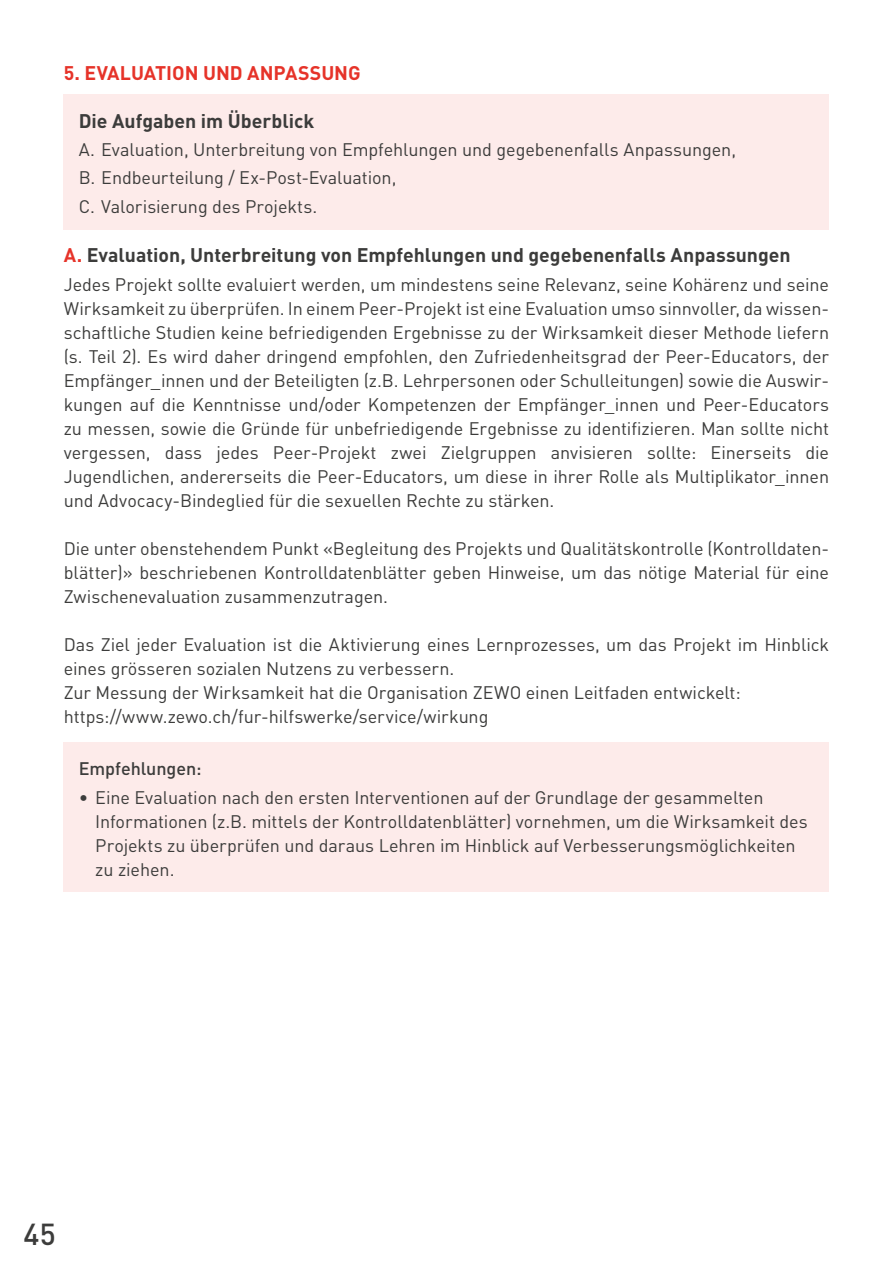
<style>
.page{position:relative;width:893px;height:1263px;background:#fff}
.page>*{position:absolute;margin:0;border:0;box-sizing:border-box;transform-origin:0 0}
.t1{font:500 30px "DIN";color:#3c3c3b}
.t2{font:700 19.5px "DIN";color:#3c3c3b}
.t3{font:700 19.5px "DIN";letter-spacing:-.005em;color:#e63329}
.t4{font:18px/24px "DIN";letter-spacing:-.005em;color:#3c3c3b}
.t5{font:500 18px "DIN";letter-spacing:-.005em;color:#3c3c3b}
.s1{color:#e63329}
</style>
<div class="page">
<div style="left:64px;top:94px;width:765px;height:136px;background:#fdebea"></div>
<div style="left:64px;top:743px;width:765px;height:149px;background:#fdebea"></div>
<p class="t3" style="left:64px;top:60px;width:298px">5. EVALUATION UND ANPASSUNG</p>
<p class="t2" style="left:79px;top:108px;width:237px">Die Aufgaben im Überblick</p>
<p class="t4" style="left:79px;top:135px;width:659px;line-height:28.2px">A. Evaluation, Unterbreitung von Empfehlungen und gegebenenfalls Anpassungen,<br>B. Endbeurteilung / Ex-Post-Evaluation,<br>C. Valorisierung des Projekts.</p>
<p class="t2" style="left:64px;top:242px;width:728px"><span class="s1">A.</span> Evaluation, Unterbreitung von Empfehlungen und gegebenenfalls Anpassungen</p>
<p class="t4" style="left:64px;top:272px;width:767px;text-align:justify">Jedes Projekt sollte evaluiert werden, um mindestens seine Relevanz, seine Kohärenz und seine Wirksamkeit zu überprüfen. In einem Peer-Projekt ist eine Evaluation umso sinnvoller, da wissen&shy;schaftliche Studien keine befriedigenden Ergebnisse zu der Wirksamkeit dieser Methode liefern (s. Teil 2). Es wird daher dringend empfohlen, den Zufriedenheitsgrad der Peer-Educators, der Empfänger_innen und der Beteiligten (z.B. Lehrpersonen oder Schulleitungen) sowie die Auswir&shy;kungen auf die Kenntnisse und/oder Kompetenzen der Empfänger_innen und Peer-Educators zu messen, sowie die Gründe für unbefriedigende Ergebnisse zu identifizieren. Man sollte nicht vergessen, dass jedes Peer-Projekt zwei Zielgruppen anvisieren sollte: Einerseits die Jugendlichen, andererseits die Peer-Educators, um diese in ihrer Rolle als Multiplikator_innen und Advocacy-Bindeglied für die sexuellen Rechte zu stärken.</p>
<p class="t4" style="left:64px;top:536px;width:767px;text-align:justify">Die unter obenstehendem Punkt «Begleitung des Projekts und Qualitätskontrolle (Kontrolldaten&shy;blätter)» beschriebenen Kontrolldatenblätter geben Hinweise, um das nötige Material für eine Zwischenevaluation zusammenzutragen.</p>
<p class="t4" style="left:64px;top:632px;width:767px">Das Ziel jeder Evaluation ist die Aktivierung eines Lernprozesses, um das Projekt im Hinblick eines grösseren sozialen Nutzens zu verbessern.<br>Zur Messung der Wirksamkeit hat die Organisation ZEWO einen Leitfaden entwickelt: https://www.zewo.ch/fur-hilfswerke/service/wirkung</p>
<p class="t5" style="left:79px;top:757px;width:124px">Empfehlungen:</p>
<p class="t4" style="left:95px;top:785px;width:714px;text-indent:-17px">• Eine Evaluation nach den ersten Interventionen auf der Grundlage der gesammelten Informationen (z.B. mittels der Kontrolldatenblätter) vornehmen, um die Wirksamkeit des Projekts zu überprüfen und daraus Lehren im Hinblick auf Verbesserungsmöglichkeiten zu ziehen.</p>
<h1 class="t1" style="left:23px;top:1215px;width:34px">45</h1>
</div>
